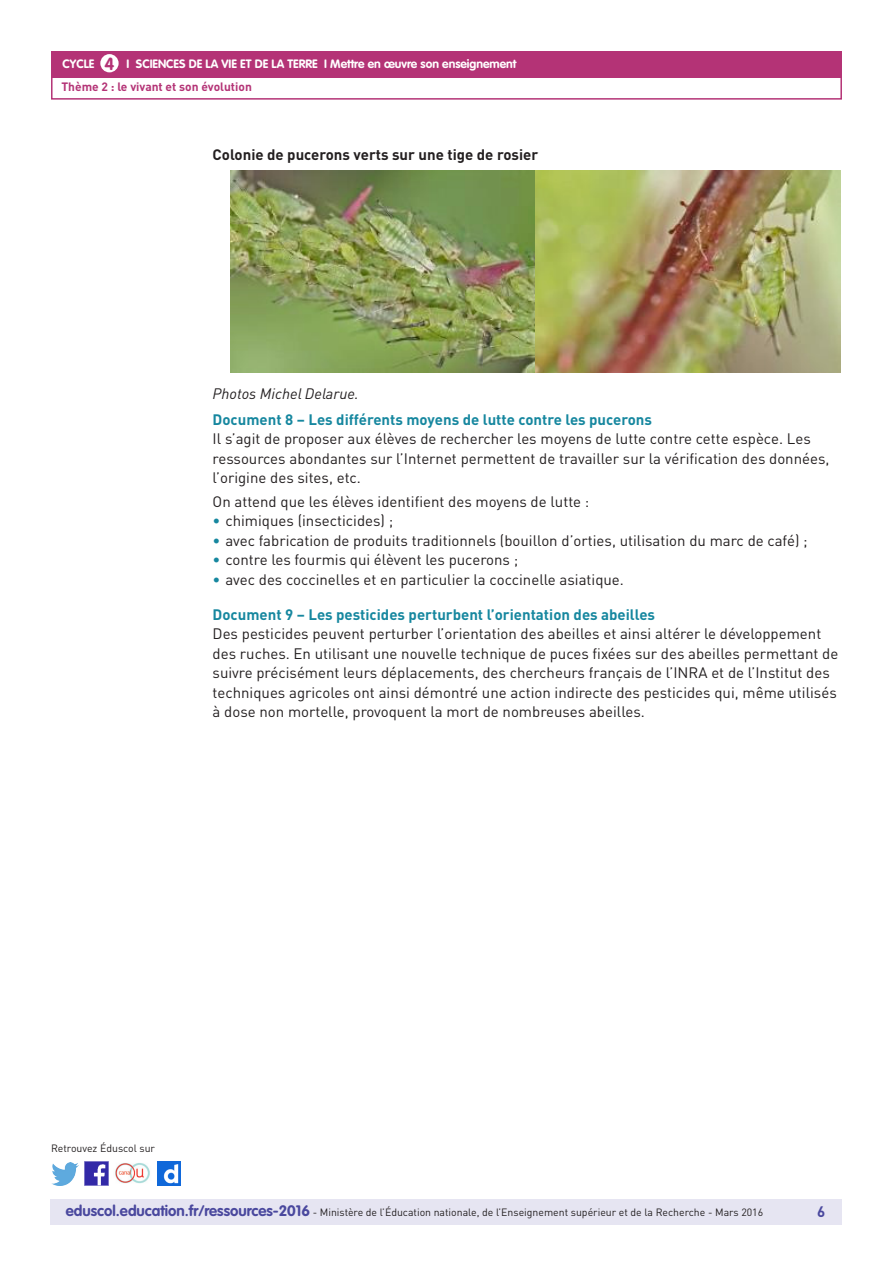
<style>
.page{position:relative;width:893px;height:1263px;background:#fff}
.page>*{position:absolute;margin:0;border:0;box-sizing:border-box;transform-origin:0 0}
.t1{font:700 17.25px "VAG Rounded Std";color:#b43376}
._06_Texte_courant{font:15px/19.5px "DIN Pro";color:#231f20}
._08_Liste_à_puces_ni{font:15px "DIN Pro";color:#231f20}
._05_Titre_de_niveau{font:700 15px "DIN Pro";color:#16879f}
._06_Texte_courant-2{font:700 15px "DIN Pro";color:#231f20}
._06_Texte_courant-3{font:italic 15px "DIN Pro";color:#231f20}
.t2{font:700 15px "DIN Pro";color:#4a489e}
.t3{font:700 12px "VAG Rounded Std";color:#fff}
.t4{font:700 12px "DIN Pro";color:#b43376}
.t5{font:10.5px "DIN Pro";color:#231f20}
.s1{color:#16879f}
.s2{font-family:"VAG Rounded Std";font-weight:700;font-size:15px;color:#4a489e}
</style>
<div class="page">
<div style="left:50px;top:1199px;width:791px;height:26px;background:#e6e5f2"></div>
<div style="left:51px;top:51px;width:791px;height:27px;background:#b43376"></div>
<div style="left:100px;top:54px;width:19px;height:18px;background:#fff;border-radius:50%"></div>
<img style="left:85px;top:1162px;width:23px;height:23px">
<img style="left:51px;top:1163px;width:28px;height:22px">
<img style="left:158px;top:1162px;width:22px;height:23px">
<img style="left:115px;top:1163px;width:35px;height:21px">
<div style="left:51px;top:75px;width:791px;height:25px;border:2px solid #b43376"></div>
<img style="left:231px;top:170px;width:609px;height:203px">
<p class="t1" style="left:105px;top:53px;width:11px">4</p>
<p class="t3" style="left:63px;top:57px;width:33px">CYCLE</p>
<p class="t3" style="left:127px;top:57px;width:391px">I SCIENCES DE LA VIE ET DE LA TERRE I Mettre en œuvre son enseignement</p>
<p class="t4" style="left:61px;top:79px;width:192px">Thème 2 : le vivant et son évolution</p>
<p class="_06_Texte_courant-2" style="left:213px;top:145px;width:327px">Colonie de pucerons verts sur une tige de rosier</p>
<p class="_06_Texte_courant-3" style="left:213px;top:384px;width:148px">Photos Michel Delarue.</p>
<p class="_05_Titre_de_niveau" style="left:213px;top:409px;width:441px">Document 8 – Les différents moyens de lutte contre les pucerons</p>
<p class="_06_Texte_courant" style="left:213px;top:429px;width:618px">Il s’agit de proposer aux élèves de rechercher les moyens de lutte contre cette espèce. Les ressources abondantes sur l’Internet permettent de travailler sur la vérification des données, l’origine des sites, etc.</p>
<p class="_06_Texte_courant" style="left:213px;top:491px;width:378px">On attend que les élèves identifient des moyens de lutte :</p>
<p class="_08_Liste_à_puces_ni" style="left:213px;top:511px;width:182px"><span class="s1">•</span> chimiques (insecticides) ;</p>
<p class="_08_Liste_à_puces_ni" style="left:213px;top:531px;width:597px"><span class="s1">•</span> avec fabrication de produits traditionnels (bouillon d’orties, utilisation du marc de café) ;</p>
<p class="_08_Liste_à_puces_ni" style="left:213px;top:550px;width:307px"><span class="s1">•</span> contre les fourmis qui élèvent les pucerons ;</p>
<p class="_08_Liste_à_puces_ni" style="left:213px;top:570px;width:413px"><span class="s1">•</span> avec des coccinelles et en particulier la coccinelle asiatique.</p>
<p class="_05_Titre_de_niveau" style="left:213px;top:604px;width:444px">Document 9 – Les pesticides perturbent l’orientation des abeilles</p>
<p class="_06_Texte_courant" style="left:213px;top:624px;width:627px">Des pesticides peuvent perturber l’orientation des abeilles et ainsi altérer le développement des ruches. En utilisant une nouvelle technique de puces fixées sur des abeilles permettant de suivre précisément leurs déplacements, des chercheurs français de l’INRA et de l’Institut des techniques agricoles ont ainsi démontré une action indirecte des pesticides qui, même utilisés à dose non mortelle, provoquent la mort de nombreuses abeilles.</p>
<p class="t5" style="left:51px;top:1141px;width:106px">Retrouvez Éduscol sur</p>
<p class="t5" style="left:66px;top:1205px;width:699px"><span class="s2">eduscol.education.fr/ressources-2016</span> - Ministère de l’Éducation nationale, de l’Enseignement supérieur et de la Recherche - Mars 2016</p>
<p class="t2" style="left:817px;top:1201px;width:10px">6</p>
</div>
